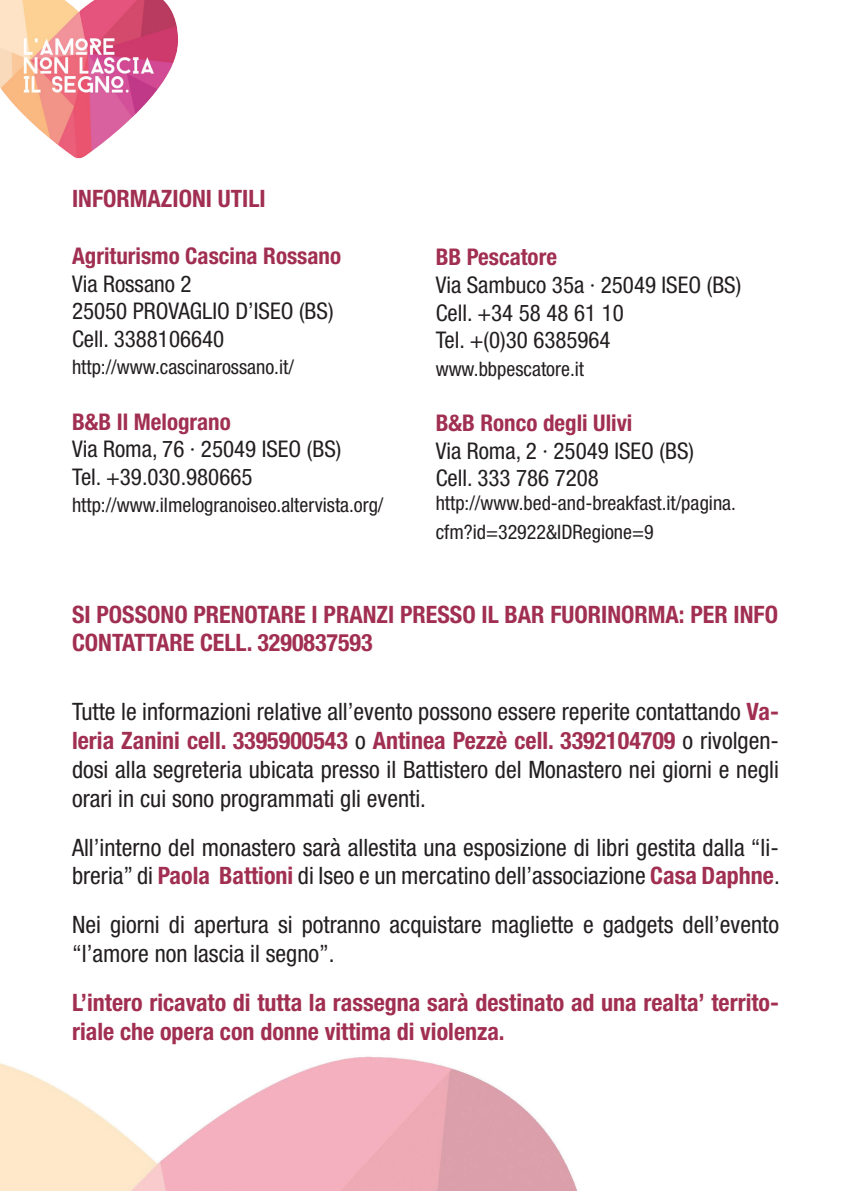
<style>
.page{position:relative;width:851px;height:1191px;background:#fff}
.page>*{position:absolute;margin:0;border:0;box-sizing:border-box;transform-origin:0 0}
.t1{font:condensed 24px/28.8px "Helvetica Neue";color:#231f20}
.t2{font:700 condensed 24px/28.8px "Helvetica Neue";color:#a12f51}
.t3{font:condensed 23px "Helvetica Neue";color:#231f20}
.t4{font:700 condensed 23px "Helvetica Neue";color:#a12f51}
.t5{font:condensed 20px/28.8px "Helvetica Neue";color:#231f20}
.s1{font-weight:700;color:#a12f51}
</style>
<div class="page">
<img style="left:0;top:1056px;width:578px;height:135px">
<img style="left:0;top:0;width:178px;height:159px">
<p class="t2" style="left:72px;top:184px;width:195px">INFORMAZIONI UTILI</p>
<p class="t4" style="left:72px;top:242px;width:270px">Agriturismo Cascina Rossano</p>
<p class="t3" style="left:72px;top:270px;width:121px">Via Rossano 2</p>
<p class="t3" style="left:72px;top:298px;width:263px">25050 PROVAGLIO D’ISEO (BS)</p>
<p class="t3" style="left:72px;top:325px;width:154px">Cell. 3388106640</p>
<p class="t5" style="left:72px;top:353px;width:223px">http://www.cascinarossano.it/</p>
<p class="t4" style="left:72px;top:407px;width:160px">B&amp;B Il Melograno</p>
<p class="t3" style="left:72px;top:436px;width:271px">Via Roma, 76 · 25049 ISEO (BS)</p>
<p class="t3" style="left:72px;top:463px;width:182px">Tel. +39.030.980665</p>
<p class="t5" style="left:72px;top:491px;width:313px">http://www.ilmelogranoiseo.altervista.org/</p>
<p class="t4" style="left:435px;top:243px;width:123px">BB Pescatore</p>
<p class="t3" style="left:435px;top:271px;width:307px">Via Sambuco 35a · 25049 ISEO (BS)</p>
<p class="t3" style="left:435px;top:299px;width:190px">Cell. +34 58 48 61 10</p>
<p class="t3" style="left:435px;top:327px;width:176px">Tel. +(0)30 6385964</p>
<p class="t5" style="left:435px;top:354px;width:150px">www.bbpescatore.it</p>
<p class="t4" style="left:435px;top:409px;width:198px">B&amp;B Ronco degli Ulivi</p>
<p class="t3" style="left:435px;top:437px;width:260px">Via Roma, 2 · 25049 ISEO (BS)</p>
<p class="t3" style="left:435px;top:465px;width:165px">Cell. 333 786 7208</p>
<p class="t5" style="left:435px;top:489px;width:302px">http://www.bed-and-breakfast.it/pagina. cfm?id=32922&amp;IDRegione=9</p>
<p class="t2" style="left:72px;top:599px;width:707px">SI POSSONO PRENOTARE I PRANZI PRESSO IL BAR FUORINORMA: PER INFO<br>CONTATTARE CELL. 3290837593</p>
<p class="t1" style="left:72px;top:697px;width:708px;text-align:justify">Tutte le informazioni relative all’evento possono essere reperite contattando <span class="s1">Va&shy;leria Zanini cell. 3395900543</span> o <span class="s1">Antinea Pezzè cell. 3392104709</span> o rivolgen&shy;dosi alla segreteria ubicata presso il Battistero del Monastero nei giorni e negli orari in cui sono programmati gli eventi.</p>
<p class="t1" style="left:72px;top:832px;width:709px">All’interno del monastero sarà allestita una esposizione di libri gestita dalla “li&shy;breria” di <span class="s1">Paola Battioni</span> di Iseo e un mercatino dell’associazione <span class="s1">Casa Daphne</span>.</p>
<p class="t1" style="left:72px;top:910px;width:708px">Nei giorni di apertura si potranno acquistare magliette e gadgets dell’evento “l’amore non lascia il segno”.</p>
<p class="t2" style="left:72px;top:987px;width:708px">L’intero ricavato di tutta la rassegna sarà destinato ad una realta’ territo&shy;riale che opera con donne vittima di violenza.</p>
</div>
